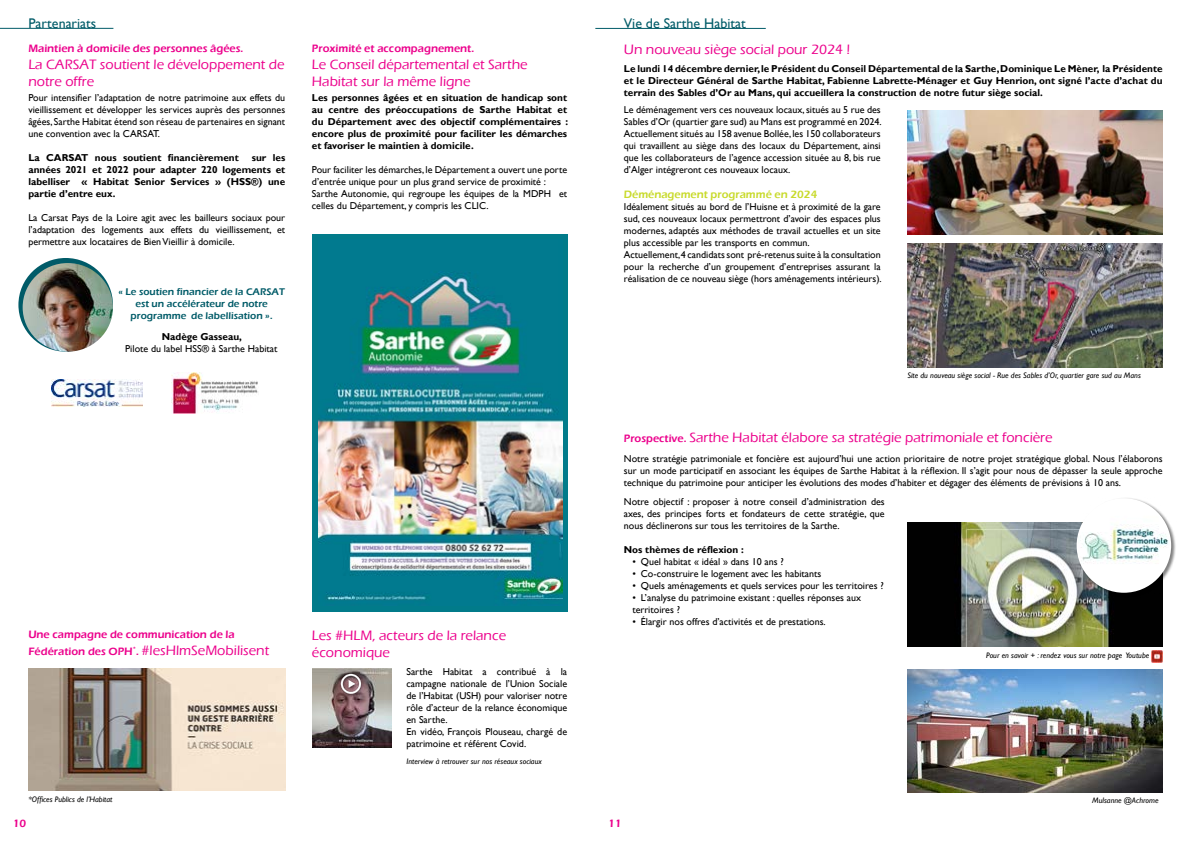
<style>
.page{position:relative;width:1191px;height:842px;background:#fff}
.page>*{position:absolute;margin:0;border:0;box-sizing:border-box;transform-origin:0 0}
.t1{font:500 14px/16.8px "Eras ITC";color:#ec008c}
.t2{font:14px "Gill Sans";color:#005b68}
.t3{font:600 11px "Eras ITC";color:#ec008c}
.t4{font:600 11px "Eras ITC";color:#c8da2b}
.t5{font:10px/12px "Gill Sans";color:#000;text-align:justify}
.t6{font:700 10px/12px "Gill Sans";color:#000;text-align:justify}
.t7{font:600 10px/12px "Eras ITC";color:#005b68;text-align:center}
.t8{font:italic 8px "Gill Sans";color:#000}
.s1{font-weight:600;font-size:11px}
</style>
<div class="page">
<hr style="left:0;top:28px;width:113px;height:1px;background:#005b68">
<hr style="left:595px;top:28px;width:170px;height:1px;background:#005b68">
<img style="left:171px;top:373px;width:87px;height:40px">
<img style="left:51px;top:379px;width:91px;height:28px">
<svg style="left:18px;top:258px;width:95px;height:94px"></svg>
<img style="left:23px;top:263px;width:90px;height:89px">
<div style="left:312px;top:234px;width:255px;height:378px;background:#017b8a"></div>
<img style="left:318px;top:271px;width:244px;height:330px">
<img style="left:312px;top:668px;width:80px;height:80px">
<img style="left:907px;top:111px;width:255px;height:123px">
<img style="left:28px;top:668px;width:257px;height:122px">
<img style="left:907px;top:244px;width:255px;height:123px">
<img style="left:907px;top:669px;width:255px;height:123px">
<img style="left:335px;top:668px;width:33px;height:33px">
<img style="left:907px;top:523px;width:255px;height:123px">
<div style="left:1076px;top:498px;width:100px;height:100px;background:#000;opacity:.5"></div>
<img style="left:1078px;top:500px;width:91px;height:91px">
<svg style="left:1151px;top:651px;width:11px;height:11px"></svg>
<h1 class="t2" style="left:28px;top:15px;width:69px">Partenariats</h1>
<h1 class="t2" style="left:624px;top:15px;width:123px">Vie de Sarthe Habitat</h1>
<p class="t3" style="left:28px;top:42px;width:217px">Maintien à domicile des personnes âgées.</p>
<h1 class="t1" style="left:28px;top:56px;width:258px">La CARSAT soutient le développement de notre offre</h1>
<p class="t5" style="left:28px;top:92px;width:258px">Pour intensifier l’adaptation de notre patrimoine aux effets du vieillissement et développer les services auprès des personnes âgées, Sarthe Habitat étend son réseau de partenaires en signant une convention avec la CARSAT.</p>
<p class="t6" style="left:28px;top:152px;width:212px">La CARSAT nous soutient financièrement</p>
<h1 class="t1" style="left:624px;top:41px;width:228px">Un nouveau siège social pour 2024 !</h1>
<p class="t6" style="left:624px;top:63px;width:540px">Le lundi 14 décembre dernier, le Président du Conseil Départemental de la Sarthe, Dominique Le Mèner, la Présidente et le Directeur Général de Sarthe Habitat, Fabienne Labrette-Ménager et Guy Henrion, ont signé l’acte d’achat du terrain des Sables d’Or au Mans, qui accueillera la construction de notre futur siège social.</p>
<p class="t5" style="left:624px;top:104px;width:259px">Le déménagement vers ces nouveaux locaux, situés au 5 rue des Sables d’Or (quartier gare sud) au Mans est programmé en 2024.<br>Actuellement situés au 158 avenue Bollée, les 150 collaborateurs qui travaillent au siège dans des locaux du Département, ainsi que les collaborateurs de l’agence accession située au 8, bis rue d’Alger intégreront ces nouveaux locaux.</p>
<p class="t4" style="left:624px;top:188px;width:195px">Déménagement programmé en 2024</p>
<p class="t5" style="left:624px;top:201px;width:259px;text-align:left">Idéalement situés au bord de l’Huisne et à proximité de la gare sud, ces nouveaux locaux permettront d’avoir des espaces plus modernes, adaptés aux méthodes de travail actuelles et un site plus accessible par les transports en commun.<br>Actuellement, 4 candidats sont pré-retenus suite à la consultation pour la recherche d’un groupement d’entreprises assurant la réalisation de ce nouveau siège (hors aménagements intérieurs).</p>
<p class="t3" style="left:312px;top:42px;width:164px">Proximité et accompagnement.</p>
<h1 class="t1" style="left:312px;top:56px;width:217px">Le Conseil départemental et Sarthe<br>Habitat sur la même ligne</h1>
<p class="t6" style="left:312px;top:92px;width:258px">Les personnes âgées et en situation de handicap sont au centre des préoccupations de Sarthe Habitat et du Département avec des objectif complémentaires : encore plus de proximité pour faciliter les démarches et favoriser le maintien à domicile.</p>
<p class="t5" style="left:312px;top:164px;width:257px;text-align:left">Pour faciliter les démarches, le Département a ouvert une porte d’entrée unique pour un plus grand service de proximité :<br>Sarthe Autonomie, qui regroupe les équipes de la MDPH et celles du Département, y compris les CLIC.</p>
<p class="t6" style="left:28px;top:152px;width:258px;text-indent:223px">sur les années 2021 et 2022 pour adapter 220 logements et labelliser « Habitat Senior Services » (HSS®) une partie d’entre eux.</p>
<p class="t5" style="left:28px;top:212px;width:258px">La Carsat Pays de la Loire agit avec les bailleurs sociaux pour l’adaptation des logements aux effets du vieillissement, et permettre aux locataires de Bien Vieillir à domicile.</p>
<p class="t7" style="left:118px;top:286px;width:168px">« Le soutien financier de la CARSAT est un accélérateur de notre programme de labellisation ».</p>
<p class="t6" style="left:162px;top:331px;width:82px">Nadège Gasseau,</p>
<p class="t5" style="left:125px;top:343px;width:154px">Pilote du label HSS® à Sarthe Habitat</p>
<p class="t3" style="left:28px;top:628px;width:208px">Une campagne de communication de la</p>
<h1 class="t1" style="left:28px;top:642px;width:242px"><span class="s1">Fédération des OPH</span><sup>*</sup><span class="s1">.</span> #lesHlmSeMobilisent</h1>
<h1 class="t1" style="left:312px;top:627px;width:196px">Les #HLM, acteurs de la relance économique</h1>
<p class="t5" style="left:406px;top:666px;width:162px;text-align:left">Sarthe Habitat a contribué à la campagne nationale de l’Union Sociale de l’Habitat (USH) pour valoriser notre rôle d’acteur de la relance économique en Sarthe.<br>En vidéo, François Plouseau, chargé de patrimoine et référent Covid.</p>
<p class="t8" style="left:406px;top:756px;width:137px">Interview à retrouver sur nos réseaux sociaux</p>
<p class="t8" style="left:907px;top:370px;width:235px">Site du nouveau siège social - Rue des Sables d’Or, quartier gare sud au Mans</p>
<h1 class="t1" style="left:624px;top:429px;width:430px"><span class="s1">Prospective.</span> Sarthe Habitat élabore sa stratégie patrimoniale et foncière</h1>
<p class="t5" style="left:624px;top:452px;width:540px">Notre stratégie patrimoniale et foncière est aujourd’hui une action prioritaire de notre projet stratégique global. Nous l’élaborons sur un mode participatif en associant les équipes de Sarthe Habitat à la réflexion. Il s’agit pour nous de dépasser la seule approche technique du patrimoine pour anticiper les évolutions des modes d’habiter et dégager des éléments de prévisions à 10 ans.</p>
<p class="t5" style="left:624px;top:496px;width:262px">Notre objectif : proposer à notre conseil d’administration des axes, des principes forts et fondateurs de cette stratégie, que nous déclinerons sur tous les territoires de la Sarthe.</p>
<p class="t6" style="left:624px;top:544px;width:121px">Nos thèmes de réflexion :</p>
<p class="t5" style="left:632px;top:556px;width:153px">• Quel habitat « idéal » dans 10 ans ?</p>
<p class="t5" style="left:632px;top:568px;width:190px">• Co-construire le logement avec les habitants</p>
<p class="t5" style="left:632px;top:580px;width:253px">• Quels aménagements et quels services pour les territoires ?</p>
<p class="t5" style="left:632px;top:592px;width:230px">• L’analyse du patrimoine existant : quelles réponses aux territoires ?</p>
<p class="t5" style="left:632px;top:616px;width:195px">• Élargir nos offres d’activités et de prestations.</p>
<p class="t8" style="left:986px;top:650px;width:164px">Pour en savoir + : rendez vous sur notre page Youtube</p>
<p class="t8" style="left:28px;top:795px;width:86px">*Offices Publics de l’Habitat</p>
<p class="t8" style="left:1092px;top:795px;width:68px">Mulsanne @Achrome</p>
<p class="t3" style="left:13px;top:817px;width:15px">10</p>
<p class="t3" style="left:608px;top:817px;width:15px">11</p>
</div>
